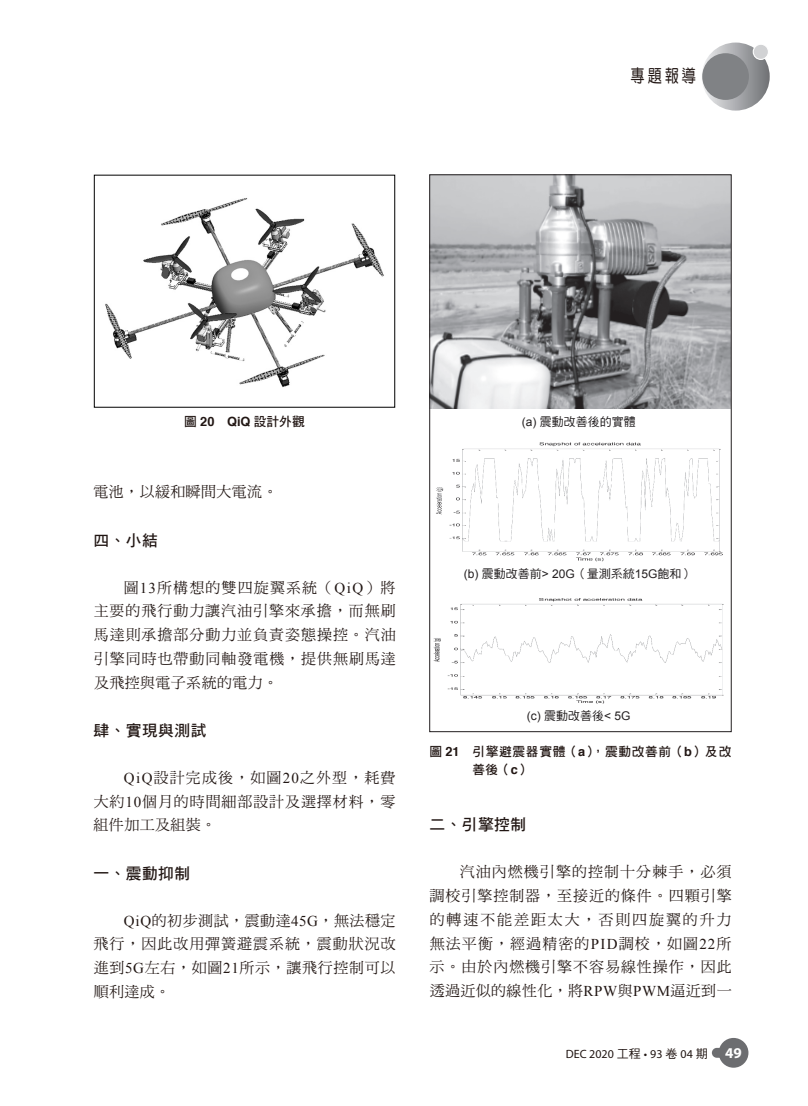
<style>
.page{position:relative;width:808px;height:1106px;background:#fff}
.page>*{position:absolute;margin:0;border:0;box-sizing:border-box;transform-origin:0 0}
.t1{font:17.85px "DF Yuan Std W5";color:#211613;scale:.8 1}
.t2{font:15.75px "DF Hei Std W7";letter-spacing:.03em;color:#211613}
.t3{font:15px/23.7px "DF Ming Std W5";letter-spacing:.065em;color:#211613;text-align:justify}
.t4{font:15px "DF Ming Std W5";letter-spacing:.025em;color:#211613}
.t5{font:12.75px/18px "DF Hei Std W7";letter-spacing:.05em;color:#211613}
.t6{font:12px "DF Hei Std W5";color:#231f20}
.t7{font:12px "Myriad Pro";color:#211613}
.t8{font:12px "Arial";color:#231f20}
.s1{font-family:"Helvetica";font-weight:700}
.s2{font-family:"Times New Roman"}
.s3{font-family:"Arial"}
.s4{font-family:"DF Hei Std W5"}
.s5{font-weight:700;font-size:15px;color:#fff}
</style>
<div class="page">
<div style="left:719px;top:1037px;width:29px;height:30px;background:#6c6d70;border-radius:50%"></div>
<div style="left:712px;top:1047px;width:26px;height:10px;background:#6c6d70;border-radius:5px"></div>
<svg style="left:702px;top:43px;width:68px;height:68px;background:#9ea0a3"></svg>
<div style="left:702px;top:53px;width:47px;height:47px;background:#808285;border-radius:50%"></div>
<div style="left:753px;top:44px;width:15px;height:15px;background:#d1d2d4;border-radius:50%"></div>
<div style="left:753px;top:44px;width:16px;height:16px;border:1px solid #fff;border-radius:50%"></div>
<img style="left:431px;top:176px;width:299px;height:232px">
<img style="left:436px;top:442px;width:287px;height:119px">
<img style="left:433px;top:598px;width:291px;height:105px">
<div style="left:429px;top:174px;width:303px;height:558px;border:1px solid #231f20"></div>
<img style="left:105px;top:198px;width:279px;height:190px">
<p class="t1" style="left:630px;top:66px;width:83px">專題報導</p>
<p class="t5" style="left:184px;top:412px;width:122px">圖 <span class="s1">20 QiQ</span> 設計外觀</p>
<p class="t4" style="left:94px;top:484px;width:186px">電池，以緩和瞬間大電流。</p>
<p class="t2" style="left:94px;top:531px;width:66px">四、小結</p>
<p class="t3" style="left:94px;top:575px;width:304px;text-indent:30px">圖<span class="s2">13</span>所構想的雙四旋翼系統（<span class="s2">QiQ</span>）將主要的飛行動力讓汽油引擎來承擔，而無刷馬達則承擔部分動力並負責姿態操控。汽油引擎同時也帶動同軸發電機，提供無刷馬達及飛控與電子系統的電力。</p>
<p class="t2" style="left:94px;top:721px;width:114px">肆、實現與測試</p>
<p class="t3" style="left:94px;top:765px;width:303px;text-indent:30px"><span class="s2">QiQ</span>設計完成後，如圖<span class="s2">20</span>之外型，耗費大約<span class="s2">10</span>個月的時間細部設計及選擇材料，零組件加工及組裝。</p>
<p class="t2" style="left:94px;top:864px;width:98px">一、震動抑制</p>
<p class="t3" style="left:94px;top:908px;width:304px;text-indent:30px"><span class="s2">QiQ</span>的初步測試，震動達<span class="s2">45G</span>，無法穩定飛行，因此改用彈簧避震系統，震動狀況改進到<span class="s2">5G</span>左右，如圖<span class="s2">21</span>所示，讓飛行控制可以順利達成。</p>
<p class="t6" style="left:522px;top:415px;width:115px"><span class="s3">(a)</span> 震動改善後的實體</p>
<p class="t6" style="left:464px;top:567px;width:231px"><span class="s3">(b)</span> 震動改善前<span class="s3">&gt; 20G</span>（量測系統<span class="s3">15G</span>飽和）</p>
<p class="t8" style="left:527px;top:707px;width:105px">(c) <span class="s4">震動改善後</span>&lt; 5G</p>
<p class="t5" style="left:472px;top:742px;width:261px;text-indent:-43px">圖 <span class="s1">21</span> 引擎避震器實體（<span class="s1">a</span>），震動改善前（<span class="s1">b</span>）及改善後（<span class="s1">c</span>）</p>
<p class="t2" style="left:429px;top:816px;width:98px">二、引擎控制</p>
<p class="t3" style="left:430px;top:859px;width:304px;text-indent:30px">汽油內燃機引擎的控制十分棘手，必須調校引擎控制器，至接近的條件。四顆引擎的轉速不能差距太大，否則四旋翼的升力無法平衡，經過精密的<span class="s2">PID</span>調校，如圖<span class="s2">22</span>所示。由於內燃機引擎不容易線性操作，因此透過近似的線性化，將<span class="s2">RPW</span>與<span class="s2">PWM</span>逼近到一</p>
<p class="t7" style="left:566px;top:1046px;width:177px">DEC 2020 <span class="s4">工程</span> • 93 <span class="s4">卷</span> 04 <span class="s4">期</span> <span class="s5">49</span></p>
</div>
